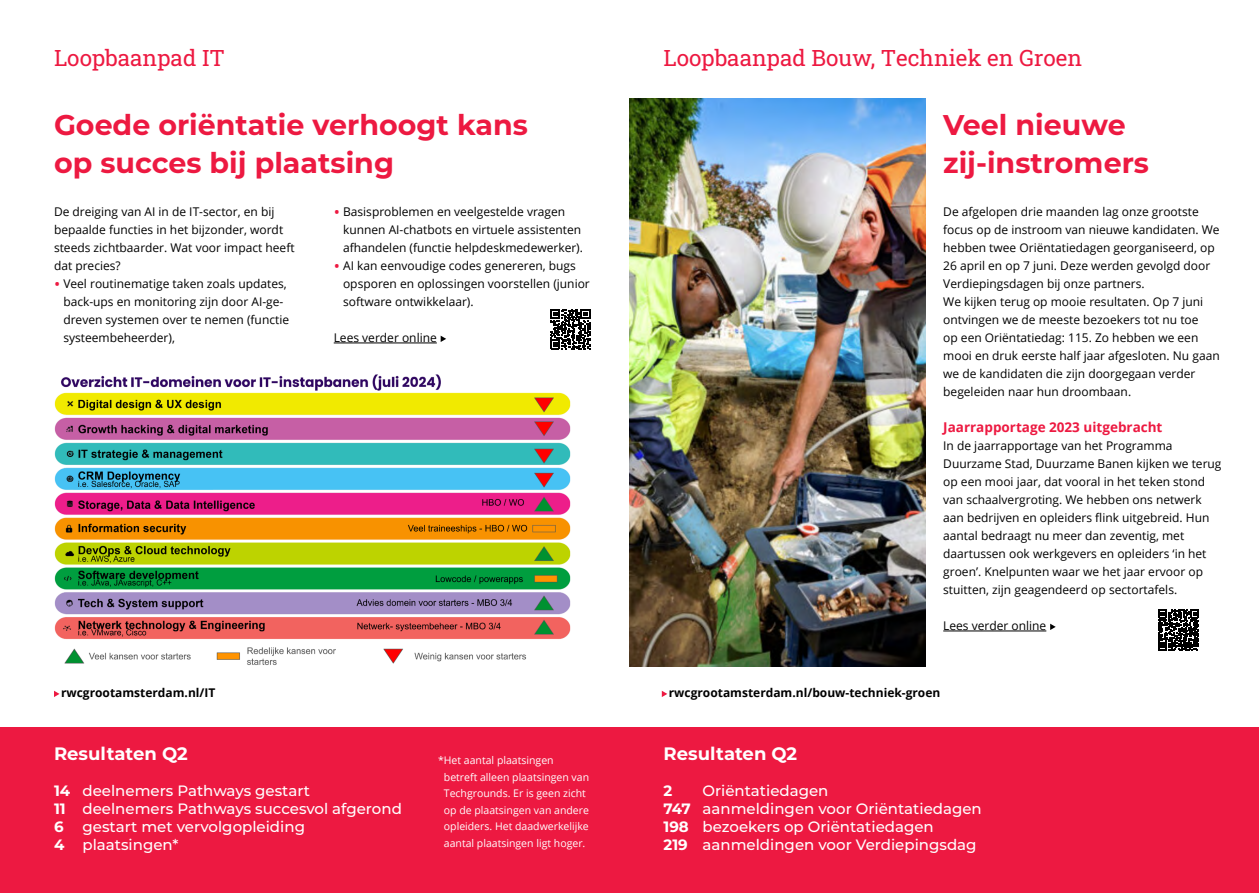
<style>
.page{position:relative;width:1259px;height:893px;background:#fff}
.page>*{position:absolute;margin:0;border:0;box-sizing:border-box;transform-origin:0 0}
.t1{font:700 28.5px/37.5px "Montserrat";color:#ed1941}
.t2{font:22.5px "Roboto Slab";color:#ed1941}
.t3{font:700 18px "Montserrat";color:#fff}
.t4{font:500 15px/18px "Montserrat";color:#fff}
.t5{font:700 15px "Montserrat";color:#fff}
.t6{font:700 13.5px "Open Sans";color:#ed1941}
.t7{font:12px/18px "Open Sans";color:#000}
.t8{font:700 12px "Open Sans";color:#000}
.t9{font:10.5px/16.5px "Open Sans";color:#fff}
.s1{font-size:16.5px;color:#ed1941}
.s2{font-weight:700}
</style>
<div class="page">
<div style="left:0;top:728px;width:1259px;height:165px;background:#ed1941"></div>
<img style="left:629px;top:99px;width:296px;height:567px">
<hr style="left:943px;top:631px;width:103px;height:1px;background:#000">
<svg style="left:1050px;top:624px;width:5px;height:6px"></svg>
<svg style="left:662px;top:691px;width:5px;height:6px"></svg>
<svg style="left:54px;top:691px;width:6px;height:6px"></svg>
<svg style="left:550px;top:309px;width:40px;height:40px"></svg>
<svg style="left:1158px;top:609px;width:41px;height:42px"></svg>
<hr style="left:334px;top:343px;width:103px;height:1px;background:#000">
<svg style="left:441px;top:336px;width:5px;height:6px"></svg>
<img style="left:54px;top:374px;width:517px;height:291px">
<h2 class="t2" style="left:54px;top:43px;width:172px">Loopbaanpad IT</h2>
<h2 class="t2" style="left:663px;top:43px;width:420px">Loopbaanpad Bouw, Techniek en Groen</h2>
<h1 class="t1" style="left:54px;top:105px;width:475px">Goede oriëntatie verhoogt kans op succes bij plaatsing</h1>
<h1 class="t1" style="left:943px;top:105px;width:207px">Veel nieuwe zij-instromers</h1>
<p class="t7" style="left:54px;top:202px;width:242px">De dreiging van AI in de IT-sector, en bij bepaalde functies in het bijzonder, wordt steeds zichtbaarder. Wat voor impact heeft dat precies?</p>
<p class="t7" style="left:63px;top:274px;width:227px;text-indent:-9px"><span class="s1">•</span> Veel routinematige taken zoals updates, back-ups en monitoring zijn door AI-ge&shy;dreven systemen over te nemen (functie systeembeheerder),</p>
<p class="t7" style="left:343px;top:202px;width:241px;text-indent:-9px"><span class="s1">•</span> Basisproblemen en veelgestelde vragen kunnen AI-chatbots en virtuele assistenten afhandelen (functie helpdeskmedewerker).</p>
<p class="t7" style="left:343px;top:256px;width:248px;text-indent:-9px"><span class="s1">•</span> AI kan eenvoudige codes genereren, bugs opsporen en oplossingen voorstellen (junior software ontwikkelaar).</p>
<p class="t7" style="left:334px;top:328px;width:105px">Lees verder online</p>
<p class="t7" style="left:943px;top:202px;width:278px">De afgelopen drie maanden lag onze grootste focus op de instroom van nieuwe kandidaten. We hebben twee Oriëntatiedagen georganiseerd, op 26 april en op 7 juni. Deze werden gevolgd door Verdiepingsdagen bij onze partners.<br>We kijken terug op mooie resultaten. Op 7 juni ontvingen we de meeste bezoekers tot nu toe<br>op een Oriëntatiedag: 115. Zo hebben we een mooi en druk eerste half jaar afgesloten. Nu gaan we de kandidaten die zijn doorgegaan verder begeleiden naar hun droombaan.</p>
<p class="t6" style="left:943px;top:418px;width:221px">Jaarrapportage 2023 uitgebracht</p>
<p class="t7" style="left:943px;top:436px;width:280px">In de jaarrapportage van het Programma Duurzame Stad, Duurzame Banen kijken we terug op een mooi jaar, dat vooral in het teken stond van schaalvergroting. We hebben ons netwerk aan bedrijven en opleiders flink uitgebreid. Hun aantal bedraagt nu meer dan zeventig, met daartussen ook werkgevers en opleiders ‘in het groen’. Knelpunten waar we het jaar ervoor op stuitten, zijn geagendeerd op sectortafels.</p>
<p class="t7" style="left:943px;top:616px;width:105px">Lees verder online</p>
<p class="t8" style="left:61px;top:684px;width:156px">rwcgrootamsterdam.nl/IT</p>
<p class="t8" style="left:669px;top:684px;width:273px">rwcgrootamsterdam.nl/bouw-techniek-groen</p>
<h3 class="t3" style="left:54px;top:740px;width:135px">Resultaten Q2</h3>
<p class="t4" style="left:54px;top:781px;width:349px"><span class="s2">14</span> deelnemers Pathways gestart<br><span class="s2">11</span> deelnemers Pathways succesvol afgerond<br><span class="s2">6</span></p>
<p class="t4" style="left:54px;top:817px;width:252px;text-indent:28px">gestart met vervolgopleiding<br><span class="s2">4</span> plaatsingen*</p>
<p class="t9" style="left:444px;top:752px;width:147px;text-indent:-6px">*Het aantal plaatsingen betreft alleen plaatsingen van<br>Techgrounds. Er is geen zicht op de plaatsingen van andere opleiders. Het daadwerkelijke aantal plaatsingen ligt hoger.</p>
<h3 class="t3" style="left:663px;top:740px;width:135px">Resultaten Q2</h3>
<p class="t5" style="left:663px;top:780px;width:10px">2</p>
<p class="t4" style="left:663px;top:781px;width:320px;text-indent:39px">Oriëntatiedagen<br><span class="s2">747</span> aanmeldingen voor Oriëntatiedagen<br><span class="s2">198</span> bezoekers op Oriëntatiedagen<br><span class="s2">219</span> aanmeldingen voor Verdiepingsdag</p>
</div>
